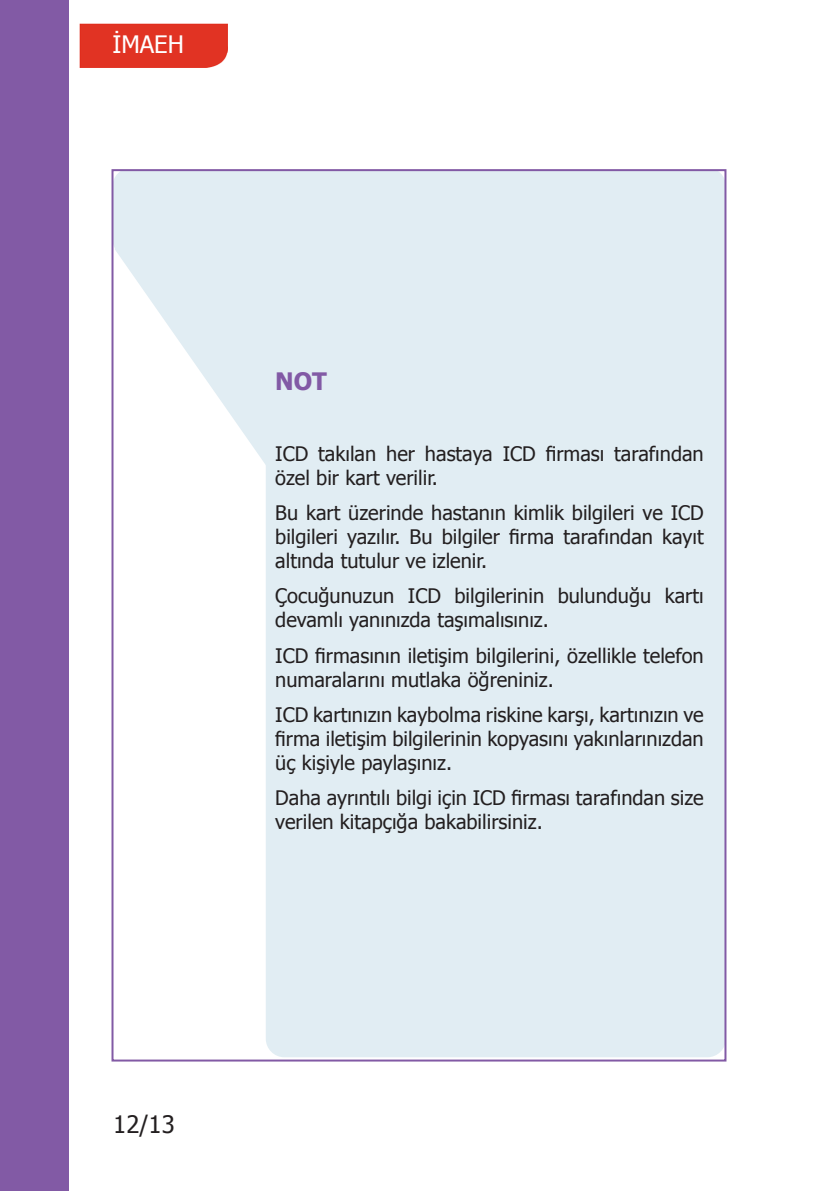
<style>
.page{position:relative;width:840px;height:1191px;background:#fff}
.page>*{position:absolute;margin:0;border:0;box-sizing:border-box;transform-origin:0 0}
.t1{font:24px "Tahoma";color:#fff}
.t2{font:24px "Tahoma";color:#231f20}
.t3{font:700 24px "Tahoma";color:#825aa5}
.t4{font:20px/24px "Tahoma";color:#231f20}
</style>
<div class="page">
<div style="left:0;top:0;width:68px;height:1191px;background:#825aa5"></div>
<div style="left:79px;top:23px;width:148px;height:44px;background:#e13323"></div>
<div style="left:114px;top:172px;width:151px;height:66px;background:#e1edf3"></div>
<div style="left:265px;top:172px;width:458px;height:885px;background:#e1edf3"></div>
<svg style="left:114px;top:238px;width:197px;height:292px;fill:#e1edf3"></svg>
<p class="t1" style="left:112px;top:28px;width:73px">İMAEH</p>
<p class="t3" style="left:275px;top:364px;width:53px">NOT</p>
<p class="t4" style="left:275px;top:440px;width:430px">ICD takılan her hastaya ICD firması tarafından özel bir kart verilir.</p>
<p class="t4" style="left:275px;top:500px;width:430px;text-align:justify">Bu kart üzerinde hastanın kimlik bilgileri ve ICD bilgileri yazılır. Bu bilgiler firma tarafından kayıt altında tutulur ve izlenir.</p>
<p class="t4" style="left:275px;top:583px;width:430px">Çocuğunuzun ICD bilgilerinin bulunduğu kartı devamlı yanınızda taşımalısınız.</p>
<p class="t4" style="left:275px;top:642px;width:430px">ICD firmasının iletişim bilgilerini, özellikle telefon numaralarını mutlaka öğreniniz.</p>
<p class="t4" style="left:275px;top:702px;width:430px;text-align:justify">ICD kartınızın kaybolma riskine karşı, kartınızın ve firma iletişim bilgilerinin kopyasını yakınlarınızdan üç kişiyle paylaşınız.</p>
<p class="t4" style="left:275px;top:785px;width:430px">Daha ayrıntılı bilgi için ICD firması tarafından size verilen kitapçığa bakabilirsiniz.</p>
<p class="t2" style="left:113px;top:1108px;width:63px">12/13</p>
</div>
